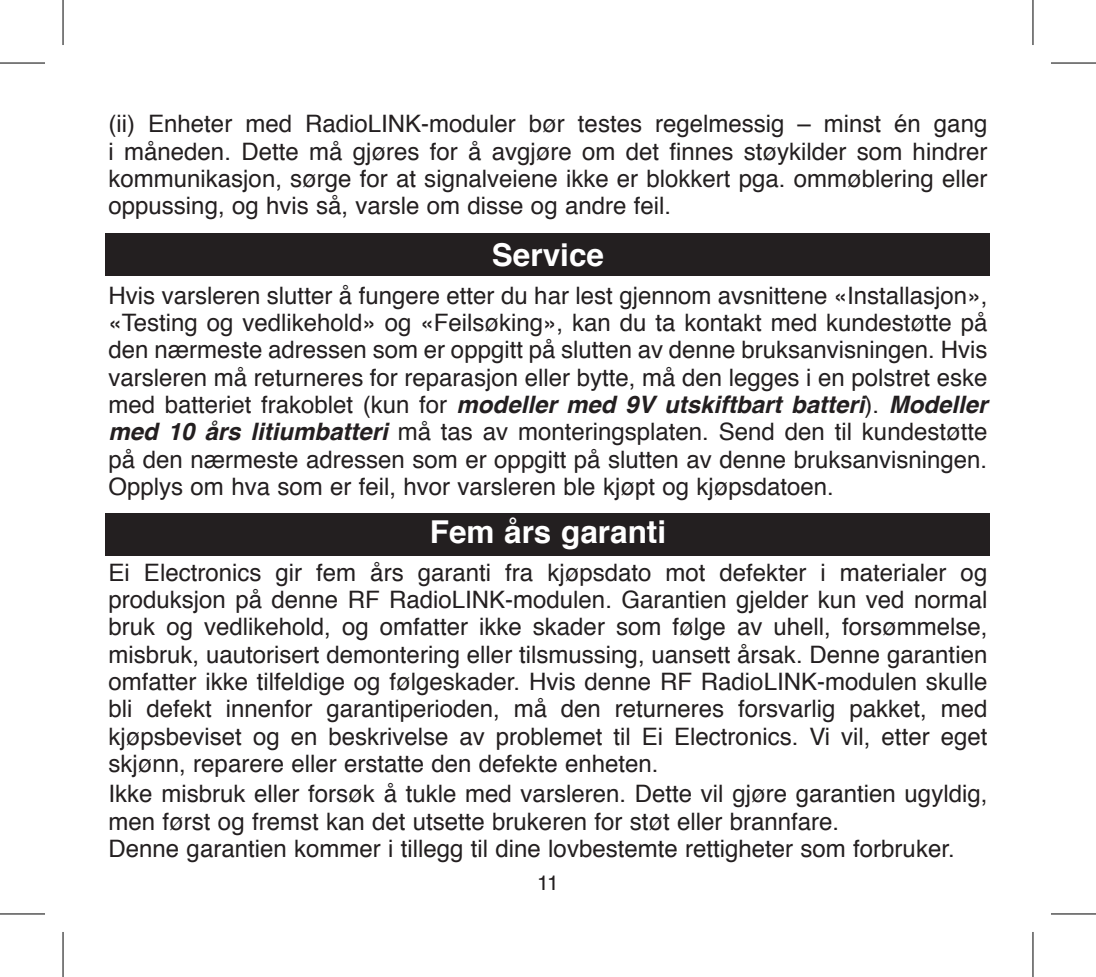
<style>
.page{position:relative;width:1096px;height:977px;background:#fff}
.page>*{position:absolute;margin:0;border:0;box-sizing:border-box;transform-origin:0 0}
.t1{font:700 31.5px "Helvetica";color:#fff}
.t2{font:24px/27.3px "Helvetica";color:#231f20;text-align:justify}
.t3{font:21px "Helvetica";color:#231f20}
.s1{font-weight:700;font-style:italic}
</style>
<div class="page">
<div style="left:106px;top:233px;width:884px;height:42px;background:#231f20"></div>
<div style="left:106px;top:513px;width:884px;height:43px;background:#231f20"></div>
<hr style="left:0;top:62px;width:45px;height:2px;background:#000">
<hr style="left:1050px;top:62px;width:45px;height:2px;background:#000">
<hr style="left:0;top:913px;width:45px;height:1px;background:#000">
<hr style="left:1050px;top:913px;width:45px;height:1px;background:#000">
<hr style="left:62px;top:0;width:2px;height:45px;background:#000">
<hr style="left:62px;top:931px;width:2px;height:45px;background:#000">
<hr style="left:1032px;top:0;width:1px;height:45px;background:#000">
<hr style="left:1032px;top:931px;width:1px;height:45px;background:#000">
<p class="t2" style="left:109px;top:111px;width:880px">(ii) Enheter med RadioLINK-moduler bør testes regelmessig – minst én gang i måneden. Dette må gjøres for å avgjøre om det finnes støykilder som hindrer kommunikasjon, sørge for at signalveiene ikke er blokkert pga. ommøblering eller oppussing, og hvis så, varsle om disse og andre feil.</p>
<p class="t1" style="left:492px;top:229px;width:114px">Service</p>
<p class="t2" style="left:109px;top:282px;width:880px">Hvis varsleren slutter å fungere etter du har lest gjennom avsnittene «Installasjon», «Testing og vedlikehold» og «Feilsøking», kan du ta kontakt med kundestøtte på den nærmeste adressen som er oppgitt på slutten av denne bruksanvisningen. Hvis varsleren må returneres for reparasjon eller bytte, må den legges i en polstret eske med batteriet frakoblet (kun for <span class="s1">modeller med 9V utskiftbart batteri</span>). <span class="s1">Modeller med 10 års litiumbatteri</span> må tas av monteringsplaten. Send den til kundestøtte på den nærmeste adressen som er oppgitt på slutten av denne bruksanvisningen.<br>Opplys om hva som er feil, hvor varsleren ble kjøpt og kjøpsdatoen.</p>
<p class="t1" style="left:430px;top:506px;width:238px">Fem års garanti</p>
<p class="t2" style="left:109px;top:559px;width:880px">Ei Electronics gir fem års garanti fra kjøpsdato mot defekter i materialer og produksjon på denne RF RadioLINK-modulen. Garantien gjelder kun ved normal bruk og vedlikehold, og omfatter ikke skader som følge av uhell, forsømmelse, misbruk, uautorisert demontering eller tilsmussing, uansett årsak. Denne garantien omfatter ikke tilfeldige og følgeskader. Hvis denne RF RadioLINK-modulen skulle bli defekt innenfor garantiperioden, må den returneres forsvarlig pakket, med kjøpsbeviset og en beskrivelse av problemet til Ei Electronics. Vi vil, etter eget skjønn, reparere eller erstatte den defekte enheten.</p>
<p class="t2" style="left:109px;top:780px;width:880px">Ikke misbruk eller forsøk å tukle med varsleren. Dette vil gjøre garantien ugyldig, men først og fremst kan det utsette brukeren for støt eller brannfare.</p>
<p class="t2" style="left:109px;top:835px;width:847px">Denne garantien kommer i tillegg til dine lovbestemte rettigheter som forbruker.</p>
<p class="t3" style="left:537px;top:866px;width:23px">11</p>
</div>
